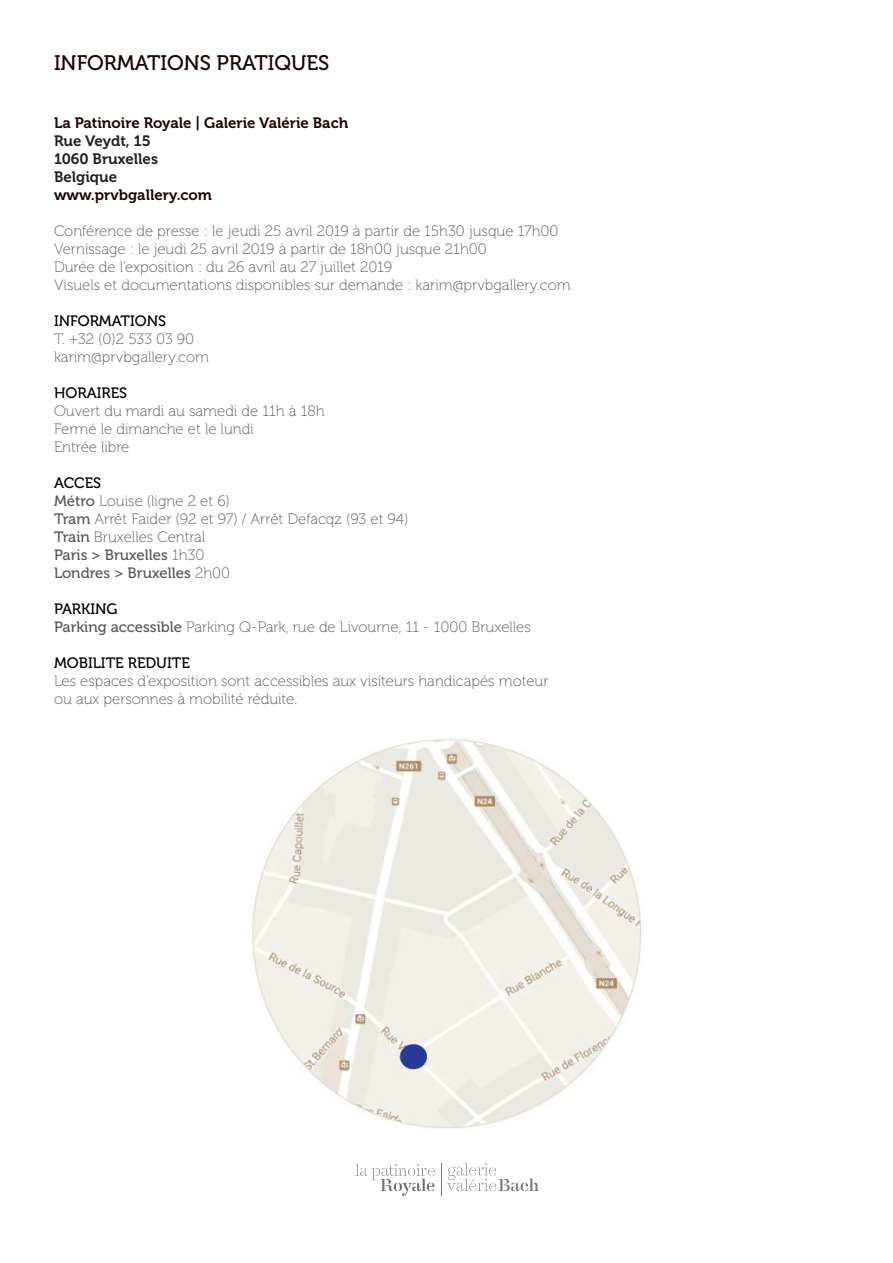
<style>
.page{position:relative;width:893px;height:1263px;background:#fff}
.page>*{position:absolute;margin:0;border:0;box-sizing:border-box;transform-origin:0 0}
.t1{font:21px "Museo 500";color:#1c0000}
.t2{font:15px/18px "Museo 100";color:#57585a}
.t3{font:15px "Museo 700";color:#1c0000}
.t4{font:15px "Museo 500";color:#000001}
.t5{font:15px/18px "Museo 500";color:#57585a}
.t6{font:15px/18px "Museo 700";color:#231f20}
.s1{font-family:"Museo 500"}
.s2{font-family:"Museo 100"}
</style>
<div class="page">
<img style="left:252px;top:739px;width:390px;height:390px">
<svg style="left:447px;top:1163px;width:91px;height:28px"></svg>
<svg style="left:355px;top:1164px;width:80px;height:32px"></svg>
<hr style="left:441px;top:1163px;width:1px;height:33px;background:#76787b">
<h1 class="t1" style="left:54px;top:51px;width:277px">INFORMATIONS PRATIQUES</h1>
<p class="t3" style="left:54px;top:114px;width:296px">La Patinoire Royale | Galerie Valérie Bach</p>
<p class="t6" style="left:54px;top:132px;width:106px">Rue Veydt, 15<br>1060 Bruxelles<br>Belgique</p>
<p class="t3" style="left:54px;top:186px;width:160px">www.prvbgallery.com</p>
<p class="t2" style="left:54px;top:222px;width:518px">Conférence de presse : le jeudi 25 avril 2019 à partir de 15h30 jusque 17h00<br>Vernissage : le jeudi 25 avril 2019 à partir de 18h00 jusque 21h00<br>Durée de l’exposition : du 26 avril au 27 juillet 2019<br>Visuels et documentations disponibles sur demande : karim@prvbgallery.com</p>
<p class="t4" style="left:54px;top:313px;width:114px">INFORMATIONS</p>
<p class="t2" style="left:54px;top:330px;width:157px">T. +32 (0)2 533 03 90 karim@prvbgallery.com</p>
<p class="t4" style="left:54px;top:385px;width:75px">HORAIRES</p>
<p class="t2" style="left:54px;top:402px;width:272px">Ouvert du mardi au samedi de 11h à 18h<br>Fermé le dimanche et le lundi<br>Entrée libre</p>
<p class="t4" style="left:54px;top:475px;width:49px">ACCES</p>
<p class="t2" style="left:54px;top:492px;width:356px"><span class="s1">Métro</span> Louise (ligne 2 et 6)<br><span class="s1">Tram</span> Arrêt Faider (92 et 97) / Arrêt Defacqz (93 et 94)<br><span class="s1">Train</span> Bruxelles Central</p>
<p class="t5" style="left:54px;top:546px;width:178px">Paris &gt; Bruxelles <span class="s2">1h30<br></span>Londres &gt; Bruxelles <span class="s2">2h00</span></p>
<p class="t4" style="left:54px;top:601px;width:65px">PARKING</p>
<p class="t2" style="left:54px;top:618px;width:478px"><span class="s1">Parking accessible</span> Parking Q-Park, rue de Livourne, 11 - 1000 Bruxelles</p>
<p class="t4" style="left:54px;top:655px;width:138px">MOBILITE REDUITE</p>
<p class="t2" style="left:54px;top:672px;width:496px">Les espaces d’exposition sont accessibles aux visiteurs handicapés moteur ou aux personnes à mobilité réduite.</p>
</div>
